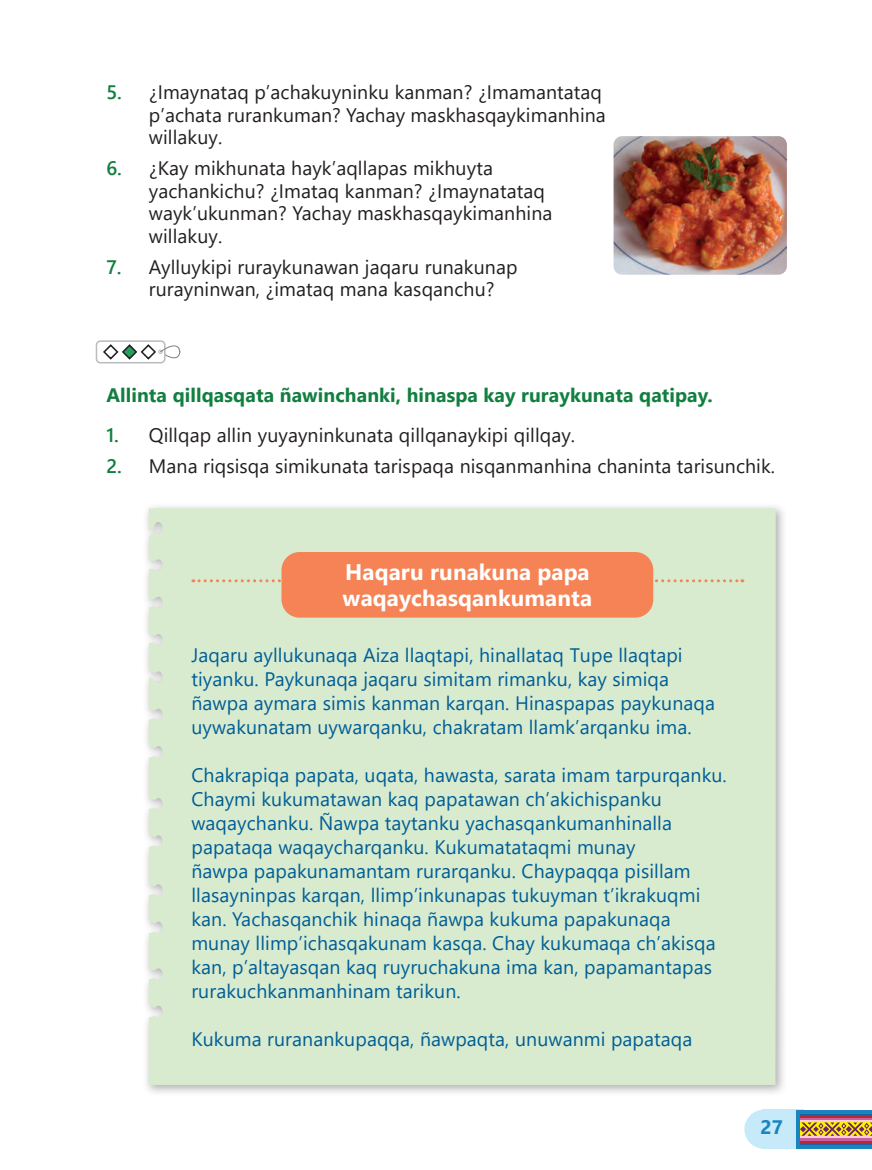
<style>
.page{position:relative;width:872px;height:1170px;background:#fff}
.page>*{position:absolute;margin:0;border:0;box-sizing:border-box;transform-origin:0 0}
.t1{font:700 22.5px/25.5px "Segoe UI";letter-spacing:.005em;color:#fff}
.t2{font:19.5px/24px "Segoe UI";letter-spacing:.005em;color:#005e96}
.t3{font:19.5px/22.5px "Segoe UI";letter-spacing:.005em;color:#231f20}
.t4{font:700 19.5px "Segoe UI";letter-spacing:.005em;color:#117f3f}
.t5{font:700 19.5px "Segoe UI";color:#1a84bf}
.s1{font-weight:600;color:#117f3f}
</style>
<div class="page">
<div style="left:762px;top:1109px;width:42px;height:39px;background:#c6eafa"></div>
<div style="left:744px;top:1109px;width:39px;height:39px;background:#c6eafa;border-radius:50%"></div>
<div style="left:795px;top:1109px;width:77px;height:39px;background:#1a84bf"></div>
<hr style="left:800px;top:1113px;width:72px;height:2px;background:#1b60ae">
<hr style="left:800px;top:1142px;width:72px;height:2px;background:#1b60ae">
<hr style="left:800px;top:1115px;width:72px;height:3px;background:#b82c28">
<hr style="left:800px;top:1139px;width:72px;height:3px;background:#b82c28">
<hr style="left:800px;top:1118px;width:72px;height:2px;background:#ca5da3">
<hr style="left:800px;top:1137px;width:72px;height:2px;background:#ca5da3">
<hr style="left:800px;top:1120px;width:72px;height:2px;background:#f9cdde">
<hr style="left:800px;top:1135px;width:72px;height:2px;background:#f9cdde">
<svg style="left:800px;top:1122px;width:72px;height:13px"></svg>
<div style="left:96px;top:340px;width:70px;height:23px;border:2px solid #bcbdc0;border-radius:4px"></div>
<svg style="left:102px;top:343px;width:78px;height:18px"></svg>
<div style="left:142px;top:502px;width:651px;height:594px;background:#231f20;opacity:.35"></div>
<div style="left:149px;top:508px;width:638px;height:576px;background:#d8ebcf"></div>
<svg style="left:193px;top:579px;width:550px;height:3px"></svg>
<div style="left:281px;top:552px;width:372px;height:65px;background:#f58355;border-radius:18px"></div>
<img style="left:613px;top:136px;width:174px;height:139px">
<p class="t3" style="left:149px;top:79px;width:458px;text-indent:-43px"><span class="s1">5.</span> ¿Imaynataq p’achakuyninku kanman? ¿Imamantataq p’achata rurankuman? Yachay maskhasqaykimanhina willakuy.</p>
<p class="t3" style="left:149px;top:155px;width:405px;text-indent:-43px"><span class="s1">6.</span> ¿Kay mikhunata hayk’aqllapas mikhuyta yachankichu? ¿Imataq kanman? ¿Imaynatataq wayk’ukunman? Yachay maskhasqaykimanhina willakuy.</p>
<p class="t3" style="left:149px;top:254px;width:370px;text-indent:-43px"><span class="s1">7.</span> Aylluykipi ruraykunawan jaqaru runakunap rurayninwan, ¿imataq mana kasqanchu?</p>
<p class="t4" style="left:106px;top:377px;width:608px">Allinta qillqasqata ñawinchanki, hinaspa kay ruraykunata qatipay.</p>
<p class="t3" style="left:106px;top:421px;width:470px"><span class="s1">1.</span> Qillqap allin yuyayninkunata qillqanaykipi qillqay.</p>
<p class="t3" style="left:106px;top:452px;width:670px"><span class="s1">2.</span> Mana riqsisqa simikunata tarispaqa nisqanmanhina chaninta tarisunchik.</p>
<p class="t1" style="left:343px;top:557px;width:251px">Haqaru runakuna papa waqaychasqankumanta</p>
<p class="t2" style="left:191px;top:641px;width:525px">Jaqaru ayllukunaqa Aiza llaqtapi, hinallataq Tupe llaqtapi tiyanku. Paykunaqa jaqaru simitam rimanku, kay simiqa ñawpa aymara simis kanman karqan. Hinaspapas paykunaqa uywakunatam uywarqanku, chakratam llamk’arqanku ima.</p>
<p class="t2" style="left:191px;top:761px;width:537px">Chakrapiqa papata, uqata, hawasta, sarata imam tarpurqanku.<br>Chaymi kukumatawan kaq papatawan ch’akichispanku waqaychanku. Ñawpa taytanku yachasqankumanhinalla papataqa waqaycharqanku. Kukumatataqmi munay<br>ñawpa papakunamantam rurarqanku. Chaypaqqa pisillam llasayninpas karqan, llimp’inkunapas tukuyman t’ikrakuqmi kan. Yachasqanchik hinaqa ñawpa kukuma papakunaqa munay llimp’ichasqakunam kasqa. Chay kukumaqa ch’akisqa kan, p’altayasqan kaq ruyruchakuna ima kan, papamantapas rurakuchkanmanhinam tarikun.</p>
<p class="t2" style="left:191px;top:1025px;width:502px">Kukuma ruranankupaqqa, ñawpaqta, unuwanmi papataqa</p>
<p class="t5" style="left:760px;top:1108px;width:24px">27</p>
</div>
